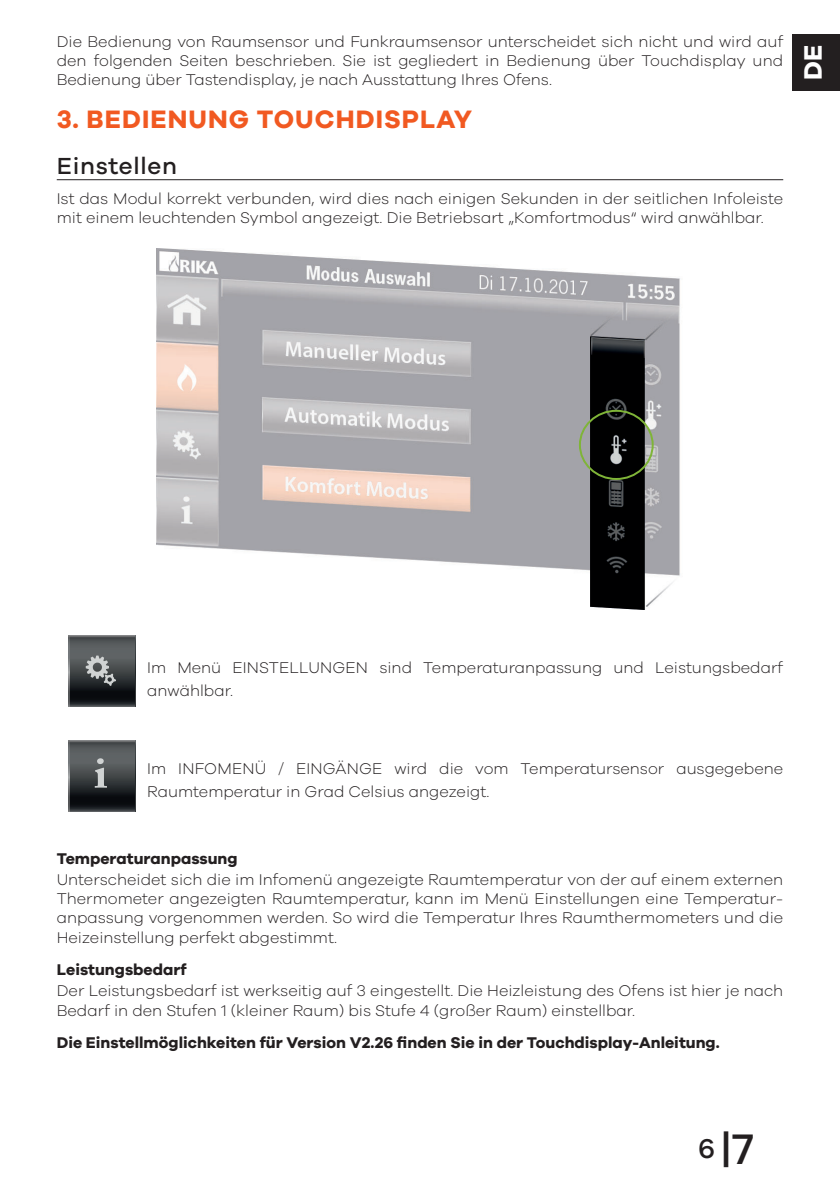
<style>
.page{position:relative;width:840px;height:1191px;background:#fff}
.page>*{position:absolute;margin:0;border:0;box-sizing:border-box;transform-origin:0 0}
.t1{font:500 44px "Galano Grotesque";color:#231f20}
.t2{font:700 26px "Galano Grotesque";letter-spacing:.04em;color:#f15921}
.t3{font:700 26px "Galano Grotesque";color:#fff}
.H2_-_SubHeader{font:500 24px "Galano Grotesque";letter-spacing:.03em;color:#231f20}
.BT_-_BodyText{font:300 16px/19.2px "Galano Grotesque";color:#231f20}
.BTB_-_BodyTextBold{font:700 16px "Galano Grotesque";color:#231f20}
.s1{font-size:28px}
</style>
<div class="page">
<hr style="left:57px;top:179px;width:725px;height:1px;background:#231f20">
<img style="left:156px;top:248px;width:524px;height:362px">
<svg style="left:69px;top:635px;width:66px;height:72px;background:#3b3f41"></svg>
<svg style="left:135px;top:635px;width:1px;height:72px"></svg>
<svg style="left:68px;top:635px;width:1px;height:72px"></svg>
<svg style="left:86px;top:655px;width:30px;height:31px"></svg>
<svg style="left:69px;top:740px;width:66px;height:72px;background:#3c3f42"></svg>
<svg style="left:135px;top:740px;width:1px;height:72px"></svg>
<svg style="left:68px;top:740px;width:1px;height:72px"></svg>
<svg style="left:95px;top:758px;width:12px;height:29px"></svg>
<div style="left:578px;top:410px;width:75px;height:70px;border:2px solid #7fb438;border-radius:50%"></div>
<div style="left:791px;top:34px;width:48px;height:57px;background:#231f20"></div>
<p class="BT_-_BodyText" style="left:57px;top:31px;width:727px;text-align:justify">Die Bedienung von Raumsensor und Funkraumsensor unterscheidet sich nicht und wird auf den folgenden Seiten beschrieben. Sie ist gegliedert in Bedienung über Touchdisplay und Bedienung über Tastendisplay, je nach Ausstattung Ihres Ofens.</p>
<p class="t2" style="left:57px;top:103px;width:416px">3. BEDIENUNG TOUCHDISPLAY</p>
<p class="H2_-_SubHeader" style="left:57px;top:151px;width:122px">Einstellen</p>
<p class="BT_-_BodyText" style="left:57px;top:189px;width:727px">Ist das Modul korrekt verbunden, wird dies nach einigen Sekunden in der seitlichen Infoleiste mit einem leuchtenden Symbol angezeigt. Die Betriebsart „Komfortmodus“ wird anwählbar.</p>
<h2 class="t3" style="left:796px;top:80px;width:36px;rotate:-90deg">DE</h2>
<p class="BT_-_BodyText" style="left:147px;top:655px;width:637px;line-height:23.2px">Im Menü EINSTELLUNGEN sind Temperaturanpassung und Leistungsbedarf anwählbar.</p>
<p class="BT_-_BodyText" style="left:147px;top:756px;width:637px;line-height:23.2px">Im INFOMENÜ / EINGÄNGE wird die vom Temperatursensor ausgegebene<br>Raumtemperatur in Grad Celsius angezeigt.</p>
<p class="BTB_-_BodyTextBold" style="left:57px;top:848px;width:182px">Temperaturanpassung</p>
<p class="BT_-_BodyText" style="left:57px;top:869px;width:727px;text-align:justify">Unterscheidet sich die im Infomenü angezeigte Raumtemperatur von der auf einem externen Thermometer angezeigten Raumtemperatur, kann im Menü Einstellungen eine Temperatur&shy;anpassung vorgenommen werden. So wird die Temperatur Ihres Raumthermometers und die Heizeinstellung perfekt abgestimmt.</p>
<p class="BTB_-_BodyTextBold" style="left:57px;top:959px;width:131px">Leistungsbedarf</p>
<p class="BT_-_BodyText" style="left:57px;top:980px;width:727px">Der Leistungsbedarf ist werkseitig auf 3 eingestellt. Die Heizleistung des Ofens ist hier je nach<br>Bedarf in den Stufen 1 (kleiner Raum) bis Stufe 4 (großer Raum) einstellbar.</p>
<p class="BTB_-_BodyTextBold" style="left:57px;top:1032px;width:664px">Die Einstellmöglichkeiten für Version V2.26 finden Sie in der Touchdisplay-Anleitung.</p>
<h1 class="t1" style="left:697px;top:1122px;width:57px"><span class="s1">6</span>|7</h1>
</div>
